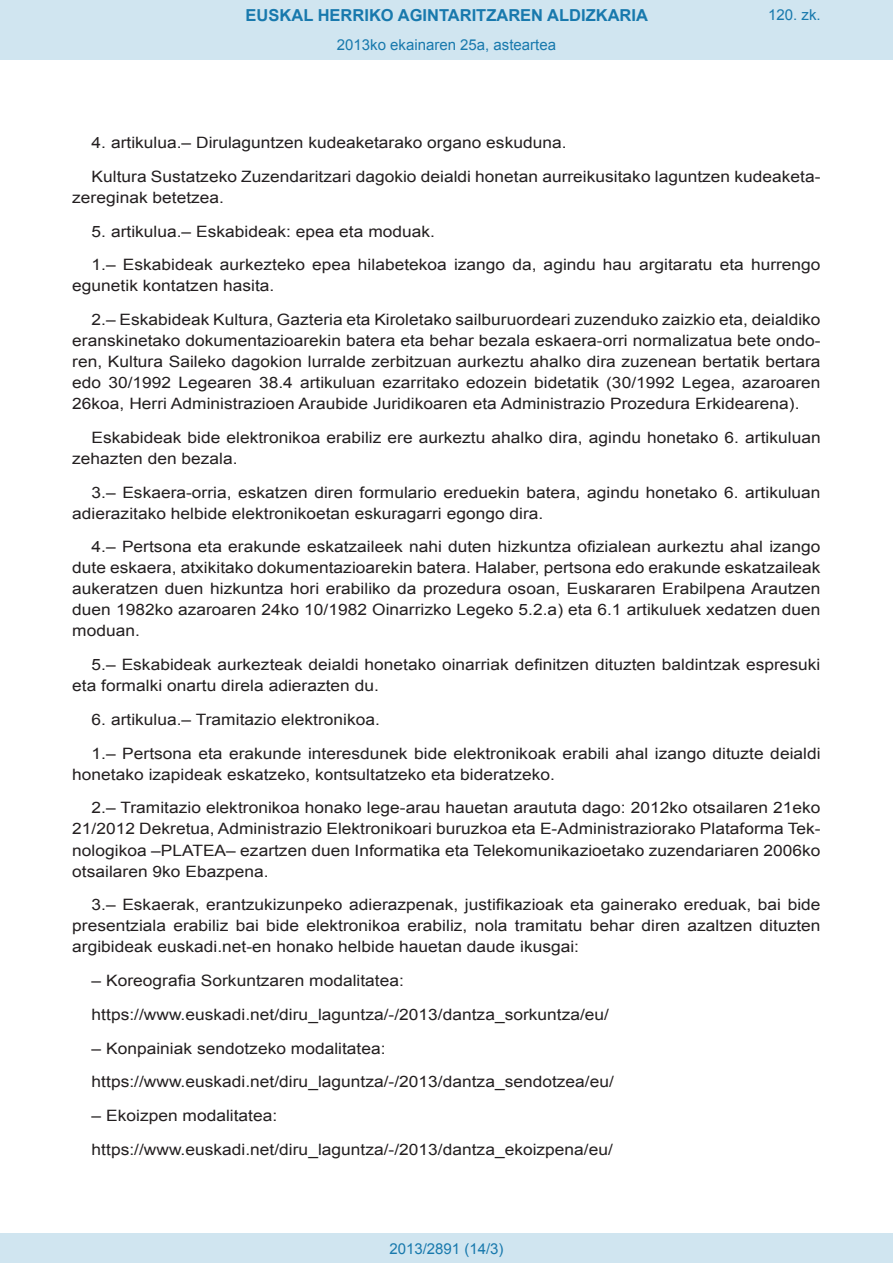
<style>
.page{position:relative;width:893px;height:1263px;background:#fff}
.page>*{position:absolute;margin:0;border:0;box-sizing:border-box;transform-origin:0 0}
.t1{font:700 16.5px "Arial";color:#1879ad}
.BOPVDetalle{font:15.6px/21px "Arial";color:#231f20;scale:1.11 1}
.Paginacion_Centro{font:15px "Arial";color:#1879ad}
</style>
<div class="page">
<div style="left:0;top:0;width:893px;height:60px;background:#d0e5f0"></div>
<div style="left:0;top:1233px;width:893px;height:30px;background:#d0e5f0"></div>
<p class="t1" style="left:246px;top:4px;width:404px">EUSKAL HERRIKO AGINTARITZAREN ALDIZKARIA</p>
<p class="Paginacion_Centro" style="left:337px;top:35px;width:221px">2013ko ekainaren 25a, asteartea</p>
<p class="Paginacion_Centro" style="left:768px;top:5px;width:54px">120. zk.</p>
<p class="BOPVDetalle" style="left:92px;top:132px;width:429px">4. artikulua.– Dirulaguntzen kudeaketarako organo eskuduna.</p>
<p class="BOPVDetalle" style="left:72px;top:166px;width:676px;text-indent:19px">Kultura Sustatzeko Zuzendaritzari dagokio deialdi honetan aurreikusitako laguntzen kudeaketa&shy;zereginak betetzea.</p>
<p class="BOPVDetalle" style="left:92px;top:221px;width:311px">5. artikulua.– Eskabideak: epea eta moduak.</p>
<p class="BOPVDetalle" style="left:72px;top:255px;width:676px;text-indent:19px">1.– Eskabideak aurkezteko epea hilabetekoa izango da, agindu hau argitaratu eta hurrengo egunetik kontatzen hasita.</p>
<p class="BOPVDetalle" style="left:72px;top:309px;width:676px;text-align:justify;text-indent:19px">2.– Eskabideak Kultura, Gazteria eta Kiroletako sailburuordeari zuzenduko zaizkio eta, deialdiko eranskinetako dokumentazioarekin batera eta behar bezala eskaera-orri normalizatua bete ondo&shy;ren, Kultura Saileko dagokion lurralde zerbitzuan aurkeztu ahalko dira zuzenean bertatik bertara edo 30/1992 Legearen 38.4 artikuluan ezarritako edozein bidetatik (30/1992 Legea, azaroaren 26koa, Herri Administrazioen Araubide Juridikoaren eta Administrazio Prozedura Erkidearena).</p>
<p class="BOPVDetalle" style="left:72px;top:427px;width:676px;text-indent:19px">Eskabideak bide elektronikoa erabiliz ere aurkeztu ahalko dira, agindu honetako 6. artikuluan zehazten den bezala.</p>
<p class="BOPVDetalle" style="left:72px;top:482px;width:676px;text-indent:19px">3.– Eskaera-orria, eskatzen diren formulario ereduekin batera, agindu honetako 6. artikuluan adierazitako helbide elektronikoetan eskuragarri egongo dira.</p>
<p class="BOPVDetalle" style="left:72px;top:537px;width:676px;text-align:justify;text-indent:19px">4.– Pertsona eta erakunde eskatzaileek nahi duten hizkuntza ofizialean aurkeztu ahal izango dute eskaera, atxikitako dokumentazioarekin batera. Halaber, pertsona edo erakunde eskatzaileak aukeratzen duen hizkuntza hori erabiliko da prozedura osoan, Euskararen Erabilpena Arautzen duen 1982ko azaroaren 24ko 10/1982 Oinarrizko Legeko 5.2.a) eta 6.1 artikuluek xedatzen duen moduan.</p>
<p class="BOPVDetalle" style="left:72px;top:654px;width:676px;text-indent:19px">5.– Eskabideak aurkezteak deialdi honetako oinarriak definitzen dituzten baldintzak espresuki eta formalki onartu direla adierazten du.</p>
<p class="BOPVDetalle" style="left:92px;top:709px;width:261px">6. artikulua.– Tramitazio elektronikoa.</p>
<p class="BOPVDetalle" style="left:72px;top:743px;width:676px;text-indent:19px">1.– Pertsona eta erakunde interesdunek bide elektronikoak erabili ahal izango dituzte deialdi honetako izapideak eskatzeko, kontsultatzeko eta bideratzeko.</p>
<p class="BOPVDetalle" style="left:72px;top:798px;width:676px;text-align:justify;text-indent:19px">2.– Tramitazio elektronikoa honako lege-arau hauetan araututa dago: 2012ko otsailaren 21eko 21/2012 Dekretua, Administrazio Elektronikoari buruzkoa eta E-Administraziorako Plataforma Tek&shy;nologikoa –PLATEA– ezartzen duen Informatika eta Telekomunikazioetako zuzendariaren 2006ko otsailaren 9ko Ebazpena.</p>
<p class="BOPVDetalle" style="left:72px;top:894px;width:676px;text-align:justify;text-indent:19px">3.– Eskaerak, erantzukizunpeko adierazpenak, justifikazioak eta gainerako ereduak, bai bide presentziala erabiliz bai bide elektronikoa erabiliz, nola tramitatu behar diren azaltzen dituzten argibideak euskadi.net-en honako helbide hauetan daude ikusgai:</p>
<p class="BOPVDetalle" style="left:92px;top:970px;width:283px">– Koreografia Sorkuntzaren modalitatea:</p>
<p class="BOPVDetalle" style="left:92px;top:1004px;width:468px">https://www.euskadi.net/diru_laguntza/-/2013/dantza_sorkuntza/eu/</p>
<p class="BOPVDetalle" style="left:92px;top:1038px;width:266px">– Konpainiak sendotzeko modalitatea:</p>
<p class="BOPVDetalle" style="left:92px;top:1071px;width:472px">https://www.euskadi.net/diru_laguntza/-/2013/dantza_sendotzea/eu/</p>
<p class="BOPVDetalle" style="left:92px;top:1105px;width:169px">– Ekoizpen modalitatea:</p>
<p class="BOPVDetalle" style="left:92px;top:1139px;width:471px">https://www.euskadi.net/diru_laguntza/-/2013/dantza_ekoizpena/eu/</p>
<p class="Paginacion_Centro" style="left:389px;top:1238px;width:116px">2013/2891 (14/3)</p>
</div>
